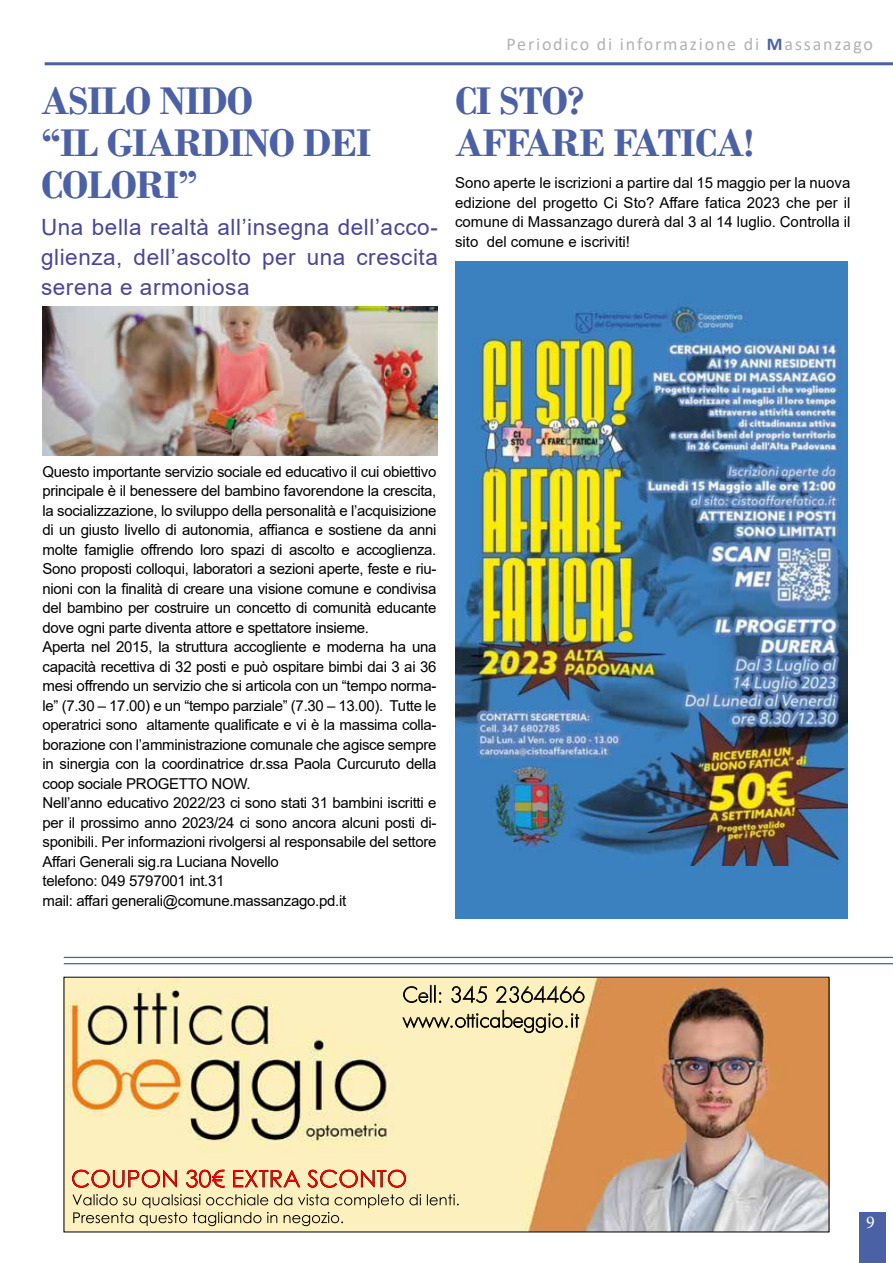
<style>
.page{position:relative;width:893px;height:1263px;background:#fff}
.page>*{position:absolute;margin:0;border:0;box-sizing:border-box;transform-origin:0 0}
.t1{font:700 40.5px/42px "Bodoni";letter-spacing:-.02em;color:#4c61a5}
.t2{font:22.5px/30px "Arial";letter-spacing:.025em;color:#4a4697;text-align:justify}
.t3{font:18px "Calibri";letter-spacing:.1em;color:#b3b2b2}
.t4{font:18px "Minion Pro";color:#fff}
.t5{font:15px/19.5px "Arial";letter-spacing:-.02em;color:#000}
.s1{font-weight:700;color:#4a61a6}
</style>
<div class="page">
<div style="left:859px;top:1212px;width:26px;height:51px;background:#4a61a6"></div>
<hr style="left:45px;top:62px;width:848px;height:3px;background:#4a61a6">
<hr style="left:64px;top:957px;width:829px;height:1px;background:#4a61a6">
<hr style="left:64px;top:963px;width:829px;height:1px;background:#4a61a6">
<img style="left:66px;top:979px;width:761px;height:251px">
<img style="left:430px;top:985px;width:155px;height:18px">
<img style="left:431px;top:985px;width:87px;height:17px">
<img style="left:307px;top:1169px;width:99px;height:19px">
<img style="left:308px;top:1170px;width:98px;height:17px">
<div style="left:455px;top:261px;width:393px;height:657px;background:#3b81bf"></div>
<img style="left:455px;top:296px;width:393px;height:570px">
<img style="left:43px;top:306px;width:395px;height:149px">
<p class="t3" style="left:506px;top:31px;width:368px">Periodico di informazione di <span class="s1">M</span>assanzago</p>
<h1 class="t1" style="left:41px;top:80px;width:332px">ASILO NIDO<br>“IL GIARDINO DEI<br>COLORI”</h1>
<h1 class="t1" style="left:455px;top:80px;width:301px">CI STO?<br>AFFARE FATICA!</h1>
<p class="t5" style="left:455px;top:173px;width:397px;text-align:justify">Sono aperte le iscrizioni a partire dal 15 maggio per la nuova edizione del progetto Ci Sto? Affare fatica 2023 che per il comune di Massanzago durerà dal 3 al 14 luglio. Controlla il sito del comune e iscriviti!</p>
<h2 class="t2" style="left:41px;top:212px;width:398px">Una bella realtà all’insegna dell’acco&shy;glienza, dell’ascolto per una crescita serena e armoniosa</h2>
<p class="t5" style="left:43px;top:462px;width:396px">Questo importante servizio sociale ed educativo il cui obiettivo principale è il benessere del bambino favorendone la crescita, la socializzazione, lo sviluppo della personalità e l’acquisizione di un giusto livello di autonomia, affianca e sostiene da anni molte famiglie offrendo loro spazi di ascolto e accoglienza.<br>Sono proposti colloqui, laboratori a sezioni aperte, feste e riu&shy;nioni con la finalità di creare una visione comune e condivisa del bambino per costruire un concetto di comunità educante dove ogni parte diventa attore e spettatore insieme.<br>Aperta nel 2015, la struttura accogliente e moderna ha una capacità recettiva di 32 posti e può ospitare bimbi dai 3 ai 36 mesi offrendo un servizio che si articola con un “tempo norma&shy;le” (7.30 – 17.00) e un “tempo parziale” (7.30 – 13.00). Tutte le operatrici sono altamente qualificate e vi è la massima colla&shy;borazione con l’amministrazione comunale che agisce sempre in sinergia con la coordinatrice dr.ssa Paola Curcuruto della coop sociale PROGETTO NOW.<br>Nell’anno educativo 2022/23 ci sono stati 31 bambini iscritti e per il prossimo anno 2023/24 ci sono ancora alcuni posti di&shy;sponibili. Per informazioni rivolgersi al responsabile del settore Affari Generali sig.ra Luciana Novello<br>telefono: 049 5797001 int.31<br>mail: affari generali@comune.massanzago.pd.it</p>
<p class="t4" style="left:866px;top:1210px;width:10px">9</p>
</div>
